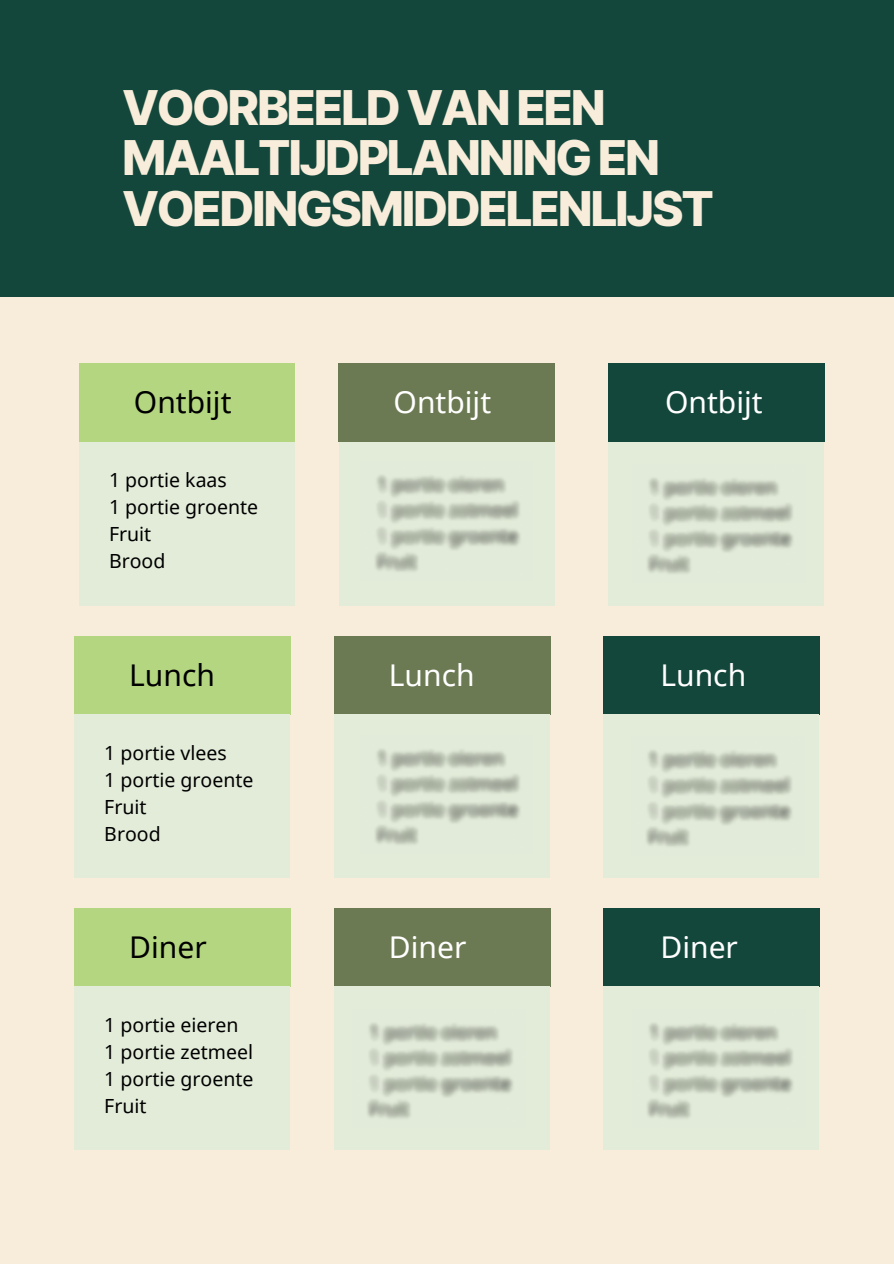
<style>
.page{position:relative;width:894px;height:1264px;background:#fff}
.page>*{position:absolute;margin:0;border:0;box-sizing:border-box;transform-origin:0 0}
.t1{font:800 48px/50.7px "Inter";letter-spacing:-.05em;color:#f8edda}
.t2{font:30px "Noto Sans";color:#fff}
.t3{font:30px "Noto Sans";color:#000}
.t4{font:19.5px "Noto Sans";color:#000}
</style>
<div class="page">
<div style="left:0;top:0;width:893px;height:1263px;background:#f8edda"></div>
<div style="left:0;top:0;width:893px;height:296px;background:#14473b"></div>
<div style="left:79px;top:364px;width:216px;height:78px;background:#b4d680"></div>
<div style="left:339px;top:364px;width:215px;height:78px;background:#6b7a52"></div>
<div style="left:608px;top:364px;width:215px;height:78px;background:#14473b"></div>
<div style="left:79px;top:442px;width:216px;height:163px;background:#e2ecd9"></div>
<div style="left:339px;top:442px;width:215px;height:163px;background:#e2ecd9"></div>
<div style="left:608px;top:442px;width:215px;height:163px;background:#e2ecd9"></div>
<div style="left:74px;top:636px;width:216px;height:78px;background:#b4d680"></div>
<div style="left:334px;top:636px;width:216px;height:78px;background:#6b7a52"></div>
<div style="left:603px;top:636px;width:216px;height:78px;background:#14473b"></div>
<div style="left:74px;top:714px;width:216px;height:164px;background:#e2ecd9"></div>
<div style="left:334px;top:714px;width:216px;height:164px;background:#e2ecd9"></div>
<div style="left:603px;top:714px;width:216px;height:164px;background:#e2ecd9"></div>
<div style="left:74px;top:908px;width:216px;height:78px;background:#b4d680"></div>
<div style="left:334px;top:908px;width:216px;height:78px;background:#6b7a52"></div>
<div style="left:603px;top:908px;width:216px;height:78px;background:#14473b"></div>
<div style="left:74px;top:986px;width:216px;height:164px;background:#e2ecd9"></div>
<div style="left:334px;top:986px;width:216px;height:164px;background:#e2ecd9"></div>
<div style="left:603px;top:986px;width:216px;height:164px;background:#e2ecd9"></div>
<img style="left:647px;top:1023px;width:146px;height:96px">
<img style="left:367px;top:1023px;width:146px;height:96px">
<img style="left:375px;top:749px;width:145px;height:96px">
<img style="left:646px;top:750px;width:146px;height:97px">
<img style="left:375px;top:475px;width:145px;height:97px">
<img style="left:647px;top:478px;width:146px;height:96px">
<h2 class="t1" style="left:122px;top:82px;width:593px">VOORBEELD VAN EEN<br>MAALTIJDPLANNING EN<br>VOEDINGSMIDDELENLIJST</h2>
<h1 class="t3" style="left:134px;top:381px;width:99px">Ontbijt</h1>
<p class="t4" style="left:109px;top:466px;width:119px">1 portie kaas</p>
<p class="t4" style="left:109px;top:493px;width:151px">1 portie groente</p>
<h2 class="t4" style="left:109px;top:520px;width:44px">Fruit</h2>
<p class="t4" style="left:109px;top:547px;width:58px">Brood</p>
<p class="t2" style="left:393px;top:381px;width:99px">Ontbijt</p>
<p class="t2" style="left:665px;top:381px;width:99px">Ontbijt</p>
<p class="t3" style="left:129px;top:653px;width:87px">Lunch</p>
<p class="t2" style="left:389px;top:653px;width:87px">Lunch</p>
<p class="t2" style="left:660px;top:653px;width:87px">Lunch</p>
<h2 class="t4" style="left:104px;top:738px;width:124px">1 portie vlees</h2>
<p class="t4" style="left:104px;top:765px;width:151px">1 portie groente</p>
<p class="t4" style="left:104px;top:792px;width:44px">Fruit</p>
<p class="t4" style="left:104px;top:819px;width:58px">Brood</p>
<p class="t3" style="left:129px;top:926px;width:79px">Diner</p>
<h2 class="t2" style="left:389px;top:926px;width:79px">Diner</h2>
<p class="t2" style="left:660px;top:926px;width:79px">Diner</p>
<h2 class="t4" style="left:104px;top:1011px;width:136px">1 portie eieren</h2>
<p class="t4" style="left:104px;top:1038px;width:150px">1 portie zetmeel</p>
<h2 class="t4" style="left:104px;top:1065px;width:151px">1 portie groente</h2>
<p class="t4" style="left:104px;top:1092px;width:44px">Fruit</p>
</div>
